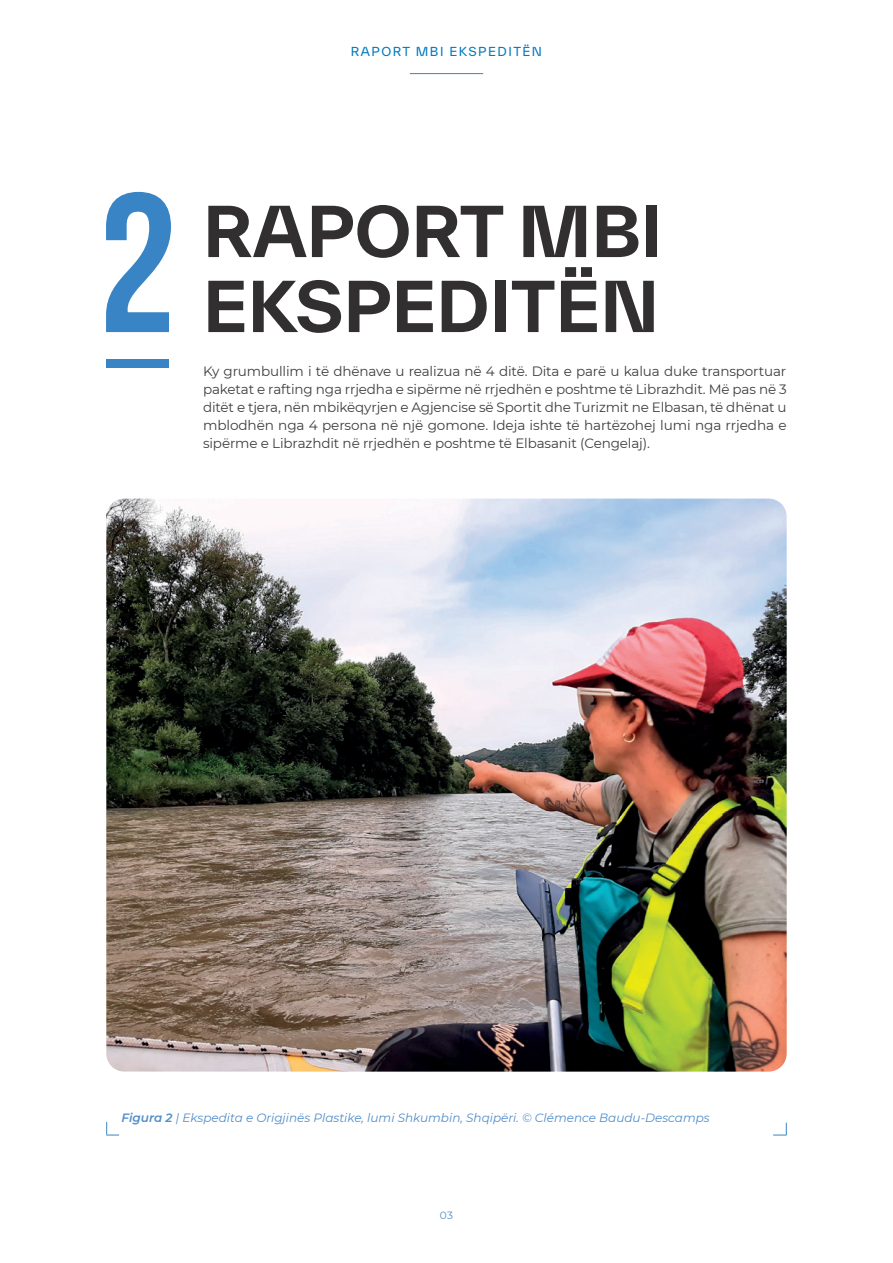
<style>
.page{position:relative;width:893px;height:1263px;background:#fff}
.page>*{position:absolute;margin:0;border:0;box-sizing:border-box;transform-origin:0 0}
.t1{font:700 198px "Bebas Neue";color:#3984c5}
.t2{font:700 67.5px/75px "TWK Everett";color:#312f30}
.t3{font:13.5px/18px "Montserrat";letter-spacing:-.01em;color:#3e3e3f;text-align:justify}
.t4{font:italic 12px "Montserrat";color:#508dca}
.t5{font:12px "TWK Everett";letter-spacing:.125em;color:#007ac0}
.t6{font:10.5px "Montserrat";color:#508dca}
.s1{font-weight:600}
</style>
<div class="page">
<div style="left:106px;top:359px;width:63px;height:8px;background:#3984c5"></div>
<hr style="left:410px;top:73px;width:73px;height:1px;background:#3984c5">
<img style="left:106px;top:499px;width:681px;height:572px">
<svg style="left:106px;top:1122px;width:13px;height:14px"></svg>
<svg style="left:773px;top:1123px;width:14px;height:13px"></svg>
<p class="t5" style="left:351px;top:43px;width:193px">RAPORT MBI EKSPEDITËN</p>
<h1 class="t1" style="left:98px;top:155px;width:80px">2</h1>
<h2 class="t2" style="left:203px;top:193px;width:461px">RAPORT MBI<br>EKSPEDITËN</h2>
<p class="t3" style="left:203px;top:362px;width:585px">Ky grumbullim i të dhënave u realizua në 4 ditë. Dita e parë u kalua duke transportuar paketat e rafting nga rrjedha e sipërme në rrjedhën e poshtme të Librazhdit. Më pas në 3 ditët e tjera, nën mbikëqyrjen e Agjencise së Sportit dhe Turizmit ne Elbasan, të dhënat u mblodhën nga 4 persona në një gomone. Ideja ishte të hartëzohej lumi nga rrjedha e sipërme e Librazhdit në rrjedhën e poshtme të Elbasanit (Cengelaj).</p>
<p class="t4" style="left:122px;top:1109px;width:590px"><span class="s1">Figura 2</span> | Ekspedita e Origjinës Plastike, lumi Shkumbin, Shqipëri. © Clémence Baudu-Descamps</p>
<p class="t6" style="left:440px;top:1208px;width:15px">03</p>
</div>
